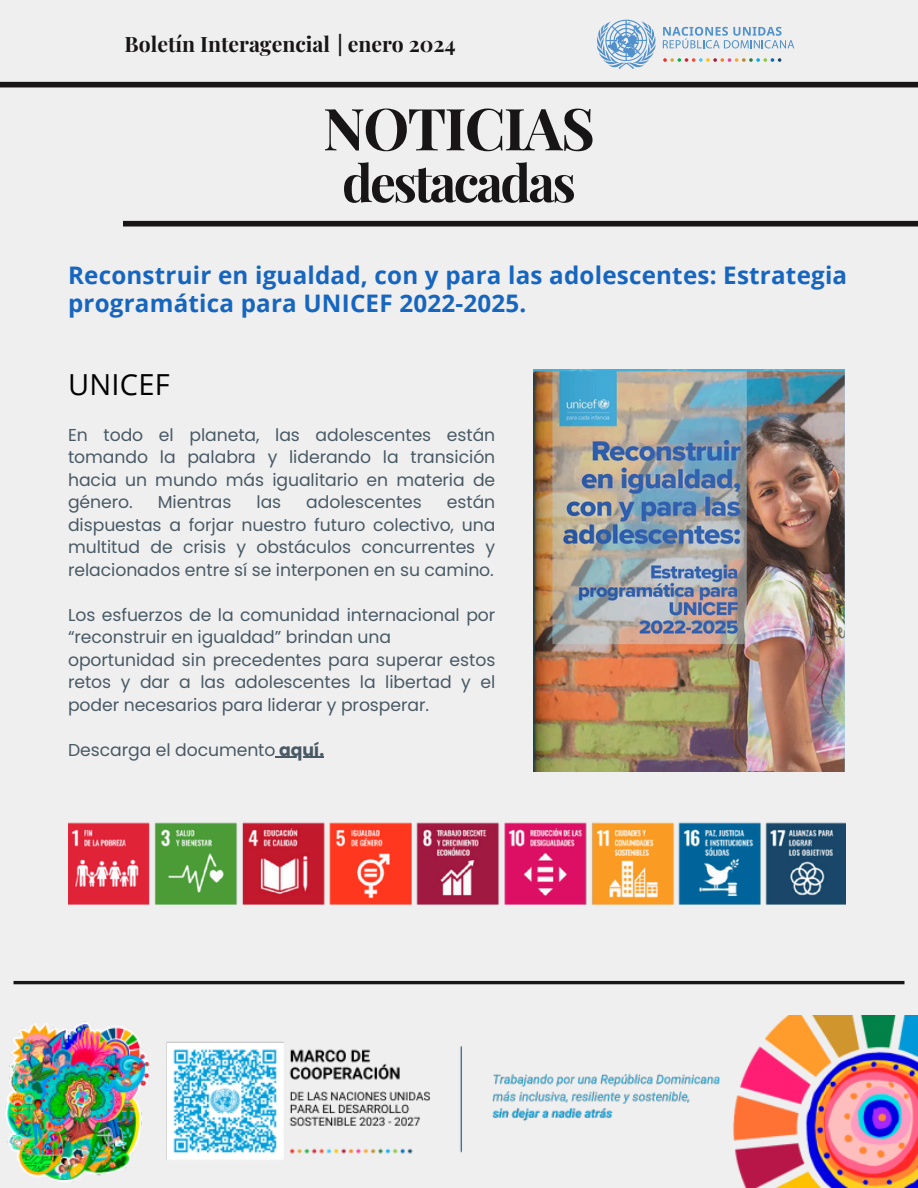
<style>
.page{position:relative;width:918px;height:1188px;background:#efefef}
.page>*{position:absolute;margin:0;border:0;box-sizing:border-box;transform-origin:0 0}
.t1{font:700 58.05px "Playfair Display";letter-spacing:-.03em;color:#171515}
.t2{font:700 51.15px "Playfair Display";letter-spacing:-.05em;color:#171515}
.t3{font:28.95px "Open Sans";letter-spacing:.01em;color:#000}
.t4{font:700 24.15px/28.2px "Open Sans";letter-spacing:.01em;color:#1665bf}
.t5{font:700 21.15px "Playfair Display";color:#171515}
.t6{font:17.25px/22.5px "Poppins";letter-spacing:-.005em;color:#495a65;text-align:justify}
.s1{font-weight:700}
</style>
<div class="page">
<div style="left:123px;top:221px;width:795px;height:6px;background:#171515"></div>
<div style="left:0;top:82px;width:918px;height:5px;background:#171515"></div>
<svg style="left:597px;top:20px;width:59px;height:49px"></svg>
<svg style="left:663px;top:27px;width:131px;height:21px"></svg>
<svg style="left:663px;top:58px;width:118px;height:4px"></svg>
<hr style="left:14px;top:981px;width:890px;height:3px;background:#171515">
<img style="left:533px;top:369px;width:312px;height:402px">
<img style="left:68px;top:822px;width:777px;height:83px">
<img style="left:5px;top:1016px;width:913px;height:172px">
<hr style="left:276px;top:757px;width:48px;height:1px;background:#495a65">
<p class="t5" style="left:125px;top:29px;width:333px">Boletín Interagencial | enero 2024</p>
<h1 class="t1" style="left:323px;top:88px;width:273px">NOTICIAS</h1>
<h2 class="t2" style="left:342px;top:147px;width:235px">destacadas</h2>
<h4 class="t4" style="left:68px;top:260px;width:781px">Reconstruir en igualdad, con y para las adolescentes: Estrategia programática para UNICEF 2022-2025.</h4>
<h3 class="t3" style="left:68px;top:365px;width:103px">UNICEF</h3>
<p class="t6" style="left:68px;top:423px;width:429px">En todo el planeta, las adolescentes están tomando la palabra y liderando la transición hacia un mundo más igualitario en materia de género.</p>
<p class="t6" style="left:68px;top:491px;width:429px;text-indent:379px">están dispuestas a forjar nuestro futuro colectivo, una multitud de crisis y obstáculos concurrentes y relacionados entre sí se interponen en su camino.</p>
<p class="t6" style="left:68px;top:603px;width:429px">Los esfuerzos de la comunidad internacional por “reconstruir en igualdad” brindan una</p>
<p class="t6" style="left:68px;top:648px;width:429px">oportunidad sin precedentes para superar estos retos y dar a las adolescentes la libertad y el poder necesarios para liderar y prosperar.</p>
<p class="t6" style="left:68px;top:738px;width:258px">Descarga el documento <span class="s1">aquí.</span></p>
<p class="t6" style="left:158px;top:491px;width:75px">Mientras</p>
<p class="t6" style="left:257px;top:491px;width:26px">las</p>
<p class="t6" style="left:306px;top:491px;width:117px">adolescentes</p>
</div>
